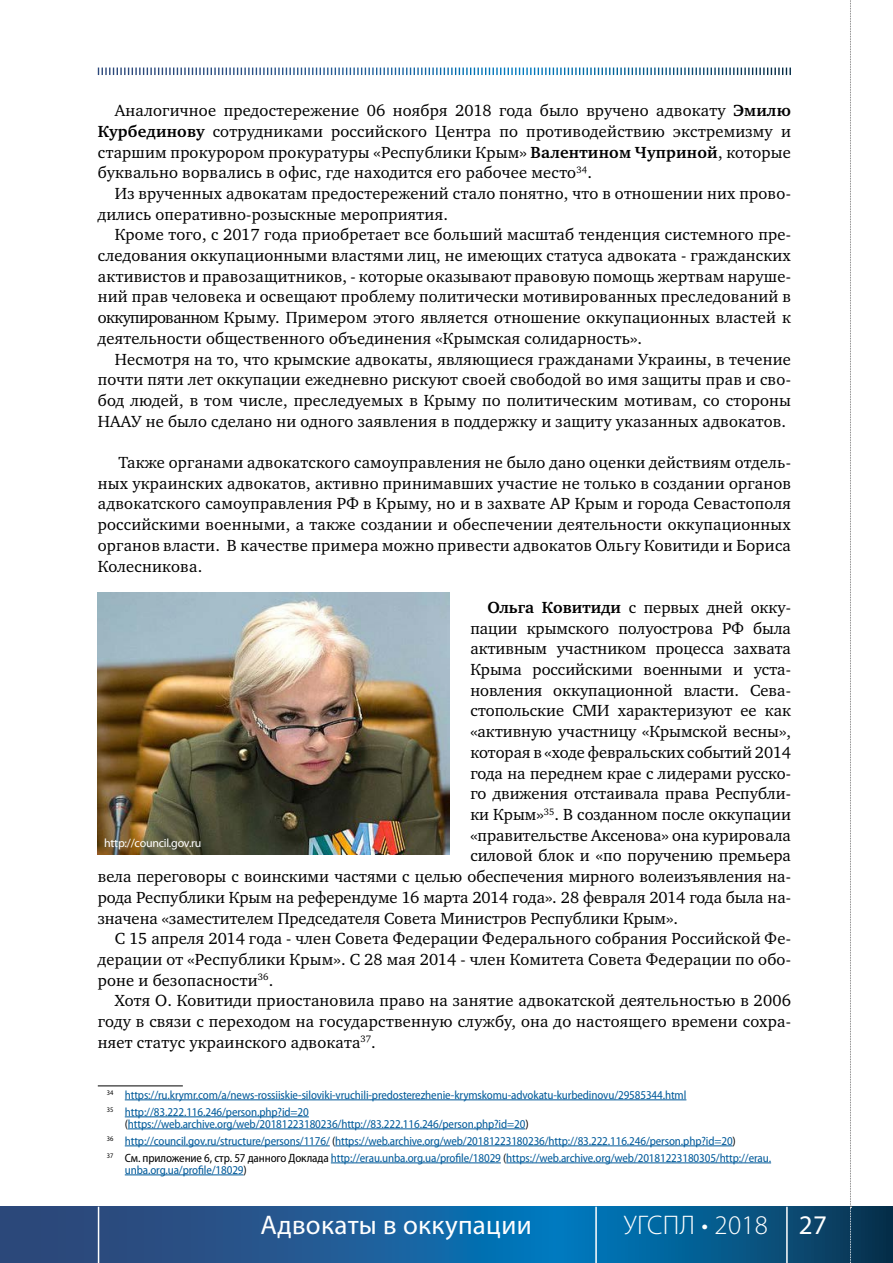
<style>
.page{position:relative;width:893px;height:1263px;background:#fff}
.page>*{position:absolute;margin:0;border:0;box-sizing:border-box;transform-origin:0 0}
.t1{font:27px "Myriad Pro";letter-spacing:.01em;color:#fff}
.t2{font:300 27px "Myriad Pro";letter-spacing:.01em;color:#fff}
.t3{font:16.5px/20.7px "Charter C";letter-spacing:.01em;color:#000;text-align:justify}
.t4{font:semi-condensed 12px/17px "Myriad Pro";letter-spacing:-.01em;color:#005a9a}
.t5{font:12px "Myriad Pro";letter-spacing:-.02em;color:#fff}
.s1{font-weight:700}
.s2{color:#000}
.s3{font-weight:400}
</style>
<div class="page">
<svg style="left:1px;top:1207px;width:892px;height:56px;background:#15598f"></svg>
<hr style="left:98px;top:1086px;width:85px;height:1px;background:#000">
<hr style="left:125px;top:1099px;width:561px;height:1px;background:#005a9a">
<hr style="left:125px;top:1116px;width:184px;height:1px;background:#005a9a">
<hr style="left:128px;top:1128px;width:397px;height:1px;background:#005a9a">
<hr style="left:125px;top:1145px;width:205px;height:1px;background:#005a9a">
<hr style="left:335px;top:1145px;width:398px;height:1px;background:#005a9a">
<hr style="left:331px;top:1162px;width:170px;height:1px;background:#005a9a">
<hr style="left:506px;top:1162px;width:265px;height:1px;background:#005a9a">
<hr style="left:125px;top:1174px;width:118px;height:1px;background:#005a9a">
<img style="left:98px;top:592px;width:351px;height:262px">
<hr style="left:786px;top:1207px;width:2px;height:56px;background:#fff">
<hr style="left:98px;top:1207px;width:1px;height:56px;background:#fff">
<hr style="left:595px;top:1207px;width:2px;height:56px;background:#fff">
<svg style="left:98px;top:68px;width:693px;height:7px"></svg>
<svg style="left:850px;top:0;width:1px;height:1263px"></svg>
<p class="t3" style="left:98px;top:100px;width:695px;text-indent:17px">Аналогичное предостережение 06 ноября 2018 года было вручено адвокату <span class="s1">Эмилю Курбединову</span> сотрудниками российского Центра по противодействию экстремизму и старшим прокурором прокуратуры «Республики Крым» <span class="s1">Валентином Чуприной</span>, которые буквально ворвались в офис, где находится его рабочее место<sup>34</sup>.</p>
<p class="t3" style="left:98px;top:183px;width:695px;text-indent:17px">Из врученных адвокатам предостережений стало понятно, что в отношении них прово&shy;дились оперативно-розыскные мероприятия.</p>
<p class="t3" style="left:98px;top:225px;width:695px;text-indent:17px">Кроме того, с 2017 года приобретает все больший масштаб тенденция системного пре&shy;следования оккупационными властями лиц, не имеющих статуса адвоката - гражданских активистов и правозащитников, - которые оказывают правовую помощь жертвам наруше&shy;ний прав человека и освещают проблему политически мотивированных преследований в оккупированном Крыму. Примером этого является отношение оккупационных властей к деятельности общественного объединения «Крымская солидарность».</p>
<p class="t3" style="left:98px;top:349px;width:695px;text-indent:17px">Несмотря на то, что крымские адвокаты, являющиеся гражданами Украины, в течение почти пяти лет оккупации ежедневно рискуют своей свободой во имя защиты прав и сво&shy;бод людей, в том числе, преследуемых в Крыму по политическим мотивам, со стороны НААУ не было сделано ни одного заявления в поддержку и защиту указанных адвокатов.</p>
<p class="t3" style="left:98px;top:452px;width:695px;text-indent:21px">Также органами адвокатского самоуправления не было дано оценки действиям отдель&shy;ных украинских адвокатов, активно принимавших участие не только в создании органов адвокатского самоуправления РФ в Крыму, но и в захвате АР Крым и города Севастополя российскими военными, а также создании и обеспечении деятельности оккупационных органов власти. В качестве примера можно привести адвокатов Ольгу Ковитиди и Бориса Колесникова.</p>
<p class="t3" style="left:487px;top:597px;width:305px"><span class="s1">Ольга Ковитиди</span> с первых дней окку-</p>
<p class="t3" style="left:470px;top:618px;width:322px">пации крымского полуострова РФ была</p>
<p class="t3" style="left:470px;top:639px;width:322px">активным участником процесса захвата</p>
<p class="t3" style="left:470px;top:659px;width:322px">Крыма российскими военными и уста-</p>
<p class="t3" style="left:470px;top:680px;width:322px">новления оккупационной власти. Сева-</p>
<p class="t3" style="left:470px;top:701px;width:322px">стопольские СМИ характеризуют ее как</p>
<p class="t3" style="left:470px;top:721px;width:322px">«активную участницу «Крымской весны»,</p>
<p class="t3" style="left:470px;top:742px;width:322px">которая в «ходе февральских событий 2014</p>
<p class="t3" style="left:470px;top:763px;width:322px">года на переднем крае с лидерами русско-</p>
<p class="t3" style="left:470px;top:783px;width:322px">го движения отстаивала права Республи-</p>
<p class="t3" style="left:470px;top:804px;width:322px">ки Крым»<sup>35</sup>. В созданном после оккупации</p>
<p class="t3" style="left:470px;top:825px;width:322px">«правительстве Аксенова» она курировала</p>
<p class="t3" style="left:470px;top:846px;width:322px">силовой блок и «по поручению премьера</p>
<p class="t3" style="left:98px;top:866px;width:695px">вела переговоры с воинскими частями с целью обеспечения мирного волеизъявления на-</p>
<p class="t3" style="left:98px;top:887px;width:695px">рода Республики Крым на референдуме 16 марта 2014 года». 28 февраля 2014 года была на-</p>
<p class="t3" style="left:98px;top:908px;width:582px">значена «заместителем Председателя Совета Министров Республики Крым».</p>
<p class="t3" style="left:115px;top:928px;width:678px">С 15 апреля 2014 года - член Совета Федерации Федерального собрания Российской Фе-</p>
<p class="t3" style="left:98px;top:949px;width:695px">дерации от «Республики Крым». С 28 мая 2014 - член Комитета Совета Федерации по обо-</p>
<p class="t3" style="left:98px;top:970px;width:177px">роне и безопасности<sup>36</sup>.</p>
<p class="t3" style="left:115px;top:990px;width:678px">Хотя О. Ковитиди приостановила право на занятие адвокатской деятельностью в 2006</p>
<p class="t3" style="left:98px;top:1011px;width:695px">году в связи с переходом на государственную службу, она до настоящего времени сохра-</p>
<p class="t3" style="left:98px;top:1032px;width:280px">няет статус украинского адвоката<sup>37</sup>.</p>
<p class="t4" style="left:107px;top:1086px;width:581px"><sup>34</sup> https://ru.krymr.com/a/news-rossiiskie-siloviki-vruchili-predosterezhenie-krymskomu-advokatu-kurbedinovu/29585344.html<br><sup>35</sup> http://83.222.116.246/person.php?id=20</p>
<p class="t4" style="left:107px;top:1115px;width:666px;text-indent:18px"><span class="s2">(</span>https://web.archive.org/web/20181223180236/http://83.222.116.246/person.php?id=20<span class="s2">)<br></span><sup>36</sup> http://council.gov.ru/structure/persons/1176/ <span class="s2">(</span>https://web.archive.org/web/20181223180236/http://83.222.116.246/person.php?id=20<span class="s2">)<br></span><sup>37</sup> <span class="s2">См. приложение 6, стр. 57 данного Доклада</span> http://erau.unba.org.ua/profile/18029 <span class="s2">(</span>https://web.archive.org/web/20181223180305/http://erau.</p>
<p class="t4" style="left:125px;top:1161px;width:123px">unba.org.ua/profile/18029<span class="s2">)</span></p>
<p class="t5" style="left:104px;top:836px;width:99px">http://council.gov.ru</p>
<h1 class="t1" style="left:261px;top:1208px;width:273px">Aдвокаты в оккупации</h1>
<h1 class="t2" style="left:624px;top:1208px;width:205px">УГСПЛ • 2018 <span class="s3">27</span></h1>
</div>
